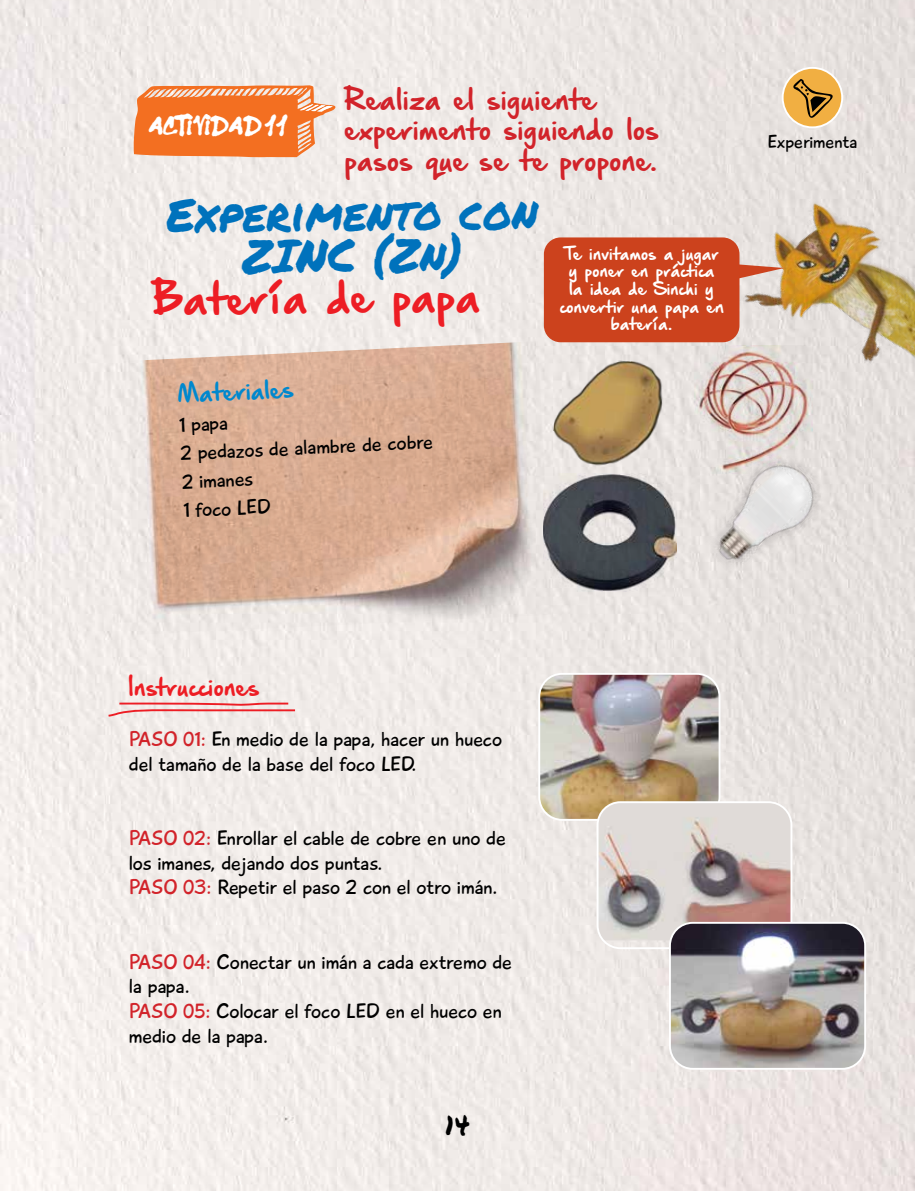
<style>
.page{position:relative;width:915px;height:1191px;background:#fff}
.page>*{position:absolute;margin:0;border:0;box-sizing:border-box;transform-origin:0 0}
.t1{font:45.9px/41.5px "Permanent Marker";color:#0072bc;text-align:center}
.t2{font:38.1px "Hand Of Sean Demo";color:#ed1d24}
.t3{font:26.7px "Permanent Marker";color:#000}
.t4{font:24.75px/30.5px "Hand Of Sean Demo";color:#d2232a}
.t5{font:21px/24.8px "Playtime With Hot Toddies";color:#000}
.t6{font:21px "Hand Of Sean Demo";color:#ed1d24}
.t7{font:21px "Hand Of Sean Demo";color:#0088ce}
.t8{font:18.9px "Playtime With Hot Toddies";color:#000}
.t9{font:14.7px/17.7px "Hand Of Sean Demo";color:#fff;text-align:center}
.t10{font:11.85px "Sister Spray";color:#fff}
.s1{color:#d2232a}
</style>
<div class="page">
<img style="left:0;top:0;width:914px;height:1191px">
<img style="left:124px;top:341px;width:427px;height:293px">
<svg style="left:106px;top:701px;width:191px;height:17px;background:#efc0bf"></svg>
<img style="left:551px;top:356px;width:120px;height:118px">
<div style="left:543px;top:237px;width:196px;height:105px;background:#cc421d;border-radius:17px"></div>
<img style="left:720px;top:176px;width:194px;height:293px">
<svg style="left:133px;top:84px;width:202px;height:73px;background:#f28a4d"></svg>
<img style="left:694px;top:345px;width:118px;height:68px">
<img style="left:543px;top:474px;width:114px;height:117px">
<img style="left:657px;top:413px;width:207px;height:207px">
<img style="left:539px;top:674px;width:180px;height:146px">
<div style="left:538px;top:673px;width:182px;height:147px;border:2px solid #fff;border-radius:23px"></div>
<img style="left:597px;top:802px;width:194px;height:138px">
<div style="left:596px;top:801px;width:196px;height:148px;border:2px solid #fff;border-radius:23px"></div>
<img style="left:669px;top:922px;width:195px;height:146px">
<div style="left:668px;top:922px;width:197px;height:147px;border:2px solid #fff;border-radius:23px"></div>
<svg style="left:781px;top:67px;width:61px;height:61px;background:#d8b06d"></svg>
<p class="t10" style="left:149px;top:124px;width:140px">ACTIVIDAD 11</p>
<p class="t4" style="left:344px;top:86px;width:316px">Realiza el siguiente experimento siguiendo los pasos que se te propone.</p>
<h1 class="t1" style="left:166px;top:195px;width:373px;rotate:-1deg">Experimento con<br>ZINC (Zn)</h1>
<h2 class="t2" style="left:152px;top:281px;width:329px;rotate:-1deg">Batería de papa</h2>
<p class="t7" style="left:177px;top:384px;width:118px;rotate:-3deg">Materiales</p>
<p class="t5" style="left:178px;top:411px;width:254px;line-height:28.7px;rotate:-3deg">1 papa<br>2 pedazos de alambre de cobre<br>2 imanes<br>1 foco LED</p>
<p class="t9" style="left:559px;top:246px;width:165px">Te invitamos a jugar y poner en práctica<br>la idea de Sinchi y convertir una papa en batería.</p>
<p class="t8" style="left:767px;top:130px;width:91px">Experimenta</p>
<p class="t6" style="left:129px;top:676px;width:132px">Instrucciones</p>
<p class="t5" style="left:129px;top:726px;width:374px"><span class="s1">PASO 01:</span> En medio de la papa, hacer un hueco del tamaño de la base del foco LED.</p>
<p class="t5" style="left:129px;top:825px;width:378px"><span class="s1">PASO 02:</span> Enrollar el cable de cobre en uno de los imanes, dejando dos puntas.<br><span class="s1">PASO 03:</span> Repetir el paso 2 con el otro imán.</p>
<p class="t5" style="left:129px;top:949px;width:384px"><span class="s1">PASO 04:</span> Conectar un imán a cada extremo de la papa.<br><span class="s1">PASO 05:</span> Colocar el foco LED en el hueco en medio de la papa.</p>
<p class="t3" style="left:445px;top:1105px;width:26px">14</p>
</div>
